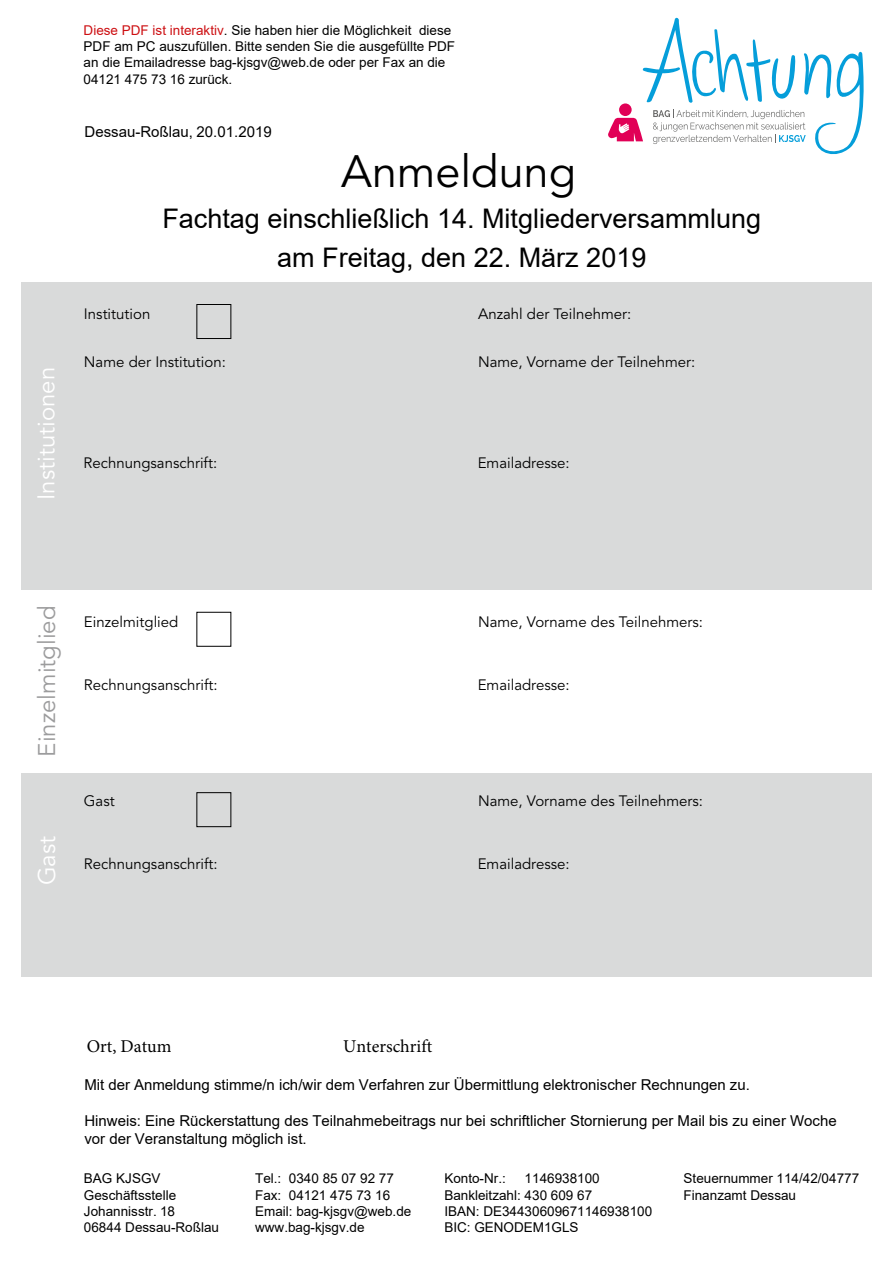
<style>
.page{position:relative;width:893px;height:1263px;background:#fff}
.page>*{position:absolute;margin:0;border:0;box-sizing:border-box;transform-origin:0 0}
.t1{font:45px "Avenir";color:#000}
.t2{font:27px/39.5px "Arial";color:#000;text-align:center}
.t3{font:24px "Avenir";color:#fff}
.t4{font:24px "Avenir";color:#9c9c9d}
.t5{font:18px "Minion Pro";color:#000}
.t6{font:15px "Avenir";color:#000}
.t7{font:15px/18px "Arial";color:#000}
.t8{font:13.5px/16px "Arial";color:#000}
.s1{color:#cd1013}
</style>
<div class="page">
<div style="left:21px;top:773px;width:851px;height:204px;background:#d9dada"></div>
<div style="left:21px;top:282px;width:851px;height:308px;background:#d9dada"></div>
<div style="left:197px;top:304px;width:34px;height:35px;border:1px solid #000"></div>
<div style="left:197px;top:792px;width:34px;height:35px;border:1px solid #000"></div>
<svg style="left:608px;top:18px;width:256px;height:136px"></svg>
<h3 class="t3" style="left:32px;top:500px;width:134px;rotate:-90deg">Institutionen</h3>
<p class="t8" style="left:84px;top:22px;width:373px"><span class="s1">Diese PDF ist interaktiv</span>. Sie haben hier die Möglichkeit diese PDF am PC auszufüllen. Bitte senden Sie die ausgefüllte PDF an die Emailadresse bag-kjsgv@web.de oder per Fax an die 04121 475 73 16 zurück.</p>
<p class="t7" style="left:85px;top:123px;width:189px">Dessau-Roßlau, 20.01.2019</p>
<p class="t6" style="left:84px;top:305px;width:68px">Institution</p>
<h1 class="t1" style="left:341px;top:144px;width:237px">Anmeldung</h1>
<h2 class="t2" style="left:162px;top:198px;width:600px">Fachtag einschließlich 14. Mitgliederversammlung am Freitag, den 22. März 2019</h2>
<p class="t6" style="left:478px;top:305px;width:155px">Anzahl der Teilnehmer:</p>
<p class="t6" style="left:84px;top:353px;width:143px">Name der Institution:</p>
<p class="t6" style="left:478px;top:353px;width:219px">Name, Vorname der Teilnehmer:</p>
<p class="t6" style="left:84px;top:454px;width:135px">Rechnungsanschrift:</p>
<p class="t6" style="left:478px;top:454px;width:93px">Emailadresse:</p>
<h3 class="t4" style="left:33px;top:756px;width:153px;rotate:-90deg">Einzelmitglied</h3>
<h3 class="t3" style="left:33px;top:885px;width:51px;rotate:-90deg">Gast</h3>
<p class="t6" style="left:84px;top:613px;width:96px">Einzelmitglied</p>
<p class="t6" style="left:478px;top:613px;width:227px">Name, Vorname des Teilnehmers:</p>
<p class="t6" style="left:84px;top:676px;width:135px">Rechnungsanschrift:</p>
<p class="t6" style="left:478px;top:676px;width:93px">Emailadresse:</p>
<p class="t6" style="left:84px;top:792px;width:32px">Gast</p>
<p class="t6" style="left:478px;top:792px;width:227px">Name, Vorname des Teilnehmers:</p>
<p class="t6" style="left:84px;top:854px;width:135px">Rechnungsanschrift:</p>
<p class="t6" style="left:478px;top:854px;width:93px">Emailadresse:</p>
<h3 class="t5" style="left:87px;top:1034px;width:86px">Ort, Datum</h3>
<h3 class="t5" style="left:343px;top:1034px;width:91px">Unterschrift</h3>
<p class="t7" style="left:84px;top:1075px;width:667px">Mit der Anmeldung stimme/n ich/wir dem Verfahren zur Übermittlung elektronischer Rechnungen zu.</p>
<p class="t7" style="left:84px;top:1111px;width:754px">Hinweis: Eine Rückerstattung des Teilnahmebeitrags nur bei schriftlicher Stornierung per Mail bis zu einer Woche vor der Veranstaltung möglich ist.</p>
<p class="t8" style="left:84px;top:1170px;width:137px">BAG KJSGV<br>Geschäftsstelle<br>Johannisstr. 18<br>06844 Dessau-Roßlau</p>
<p class="t8" style="left:255px;top:1170px;width:158px">Tel.: 0340 85 07 92 77<br>Fax: 04121 475 73 16<br>Email: bag-kjsgv@web.de www.bag-kjsgv.de</p>
<p class="t8" style="left:444px;top:1170px;width:63px">Konto-Nr.:</p>
<p class="t8" style="left:444px;top:1170px;width:209px;text-indent:80px">1146938100<br>Bankleitzahl: 430 609 67<br>IBAN: DE34430609671146938100<br>BIC: GENODEM1GLS</p>
<p class="t8" style="left:684px;top:1170px;width:177px">Steuernummer 114/42/04777<br>Finanzamt Dessau</p>
</div>
